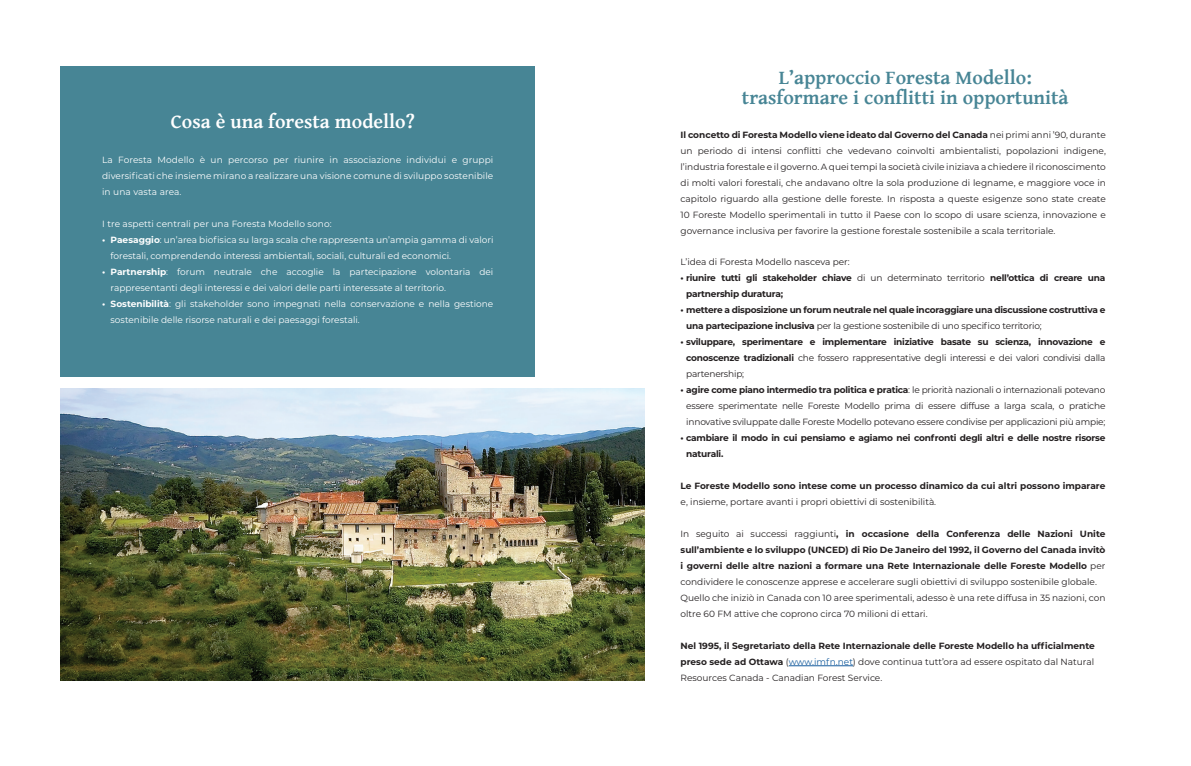
<style>
.page{position:relative;width:1191px;height:766px;background:#fff}
.page>*{position:absolute;margin:0;border:0;box-sizing:border-box;transform-origin:0 0}
.t1{font:700 20px "Gentium Basic";color:#478595}
.t2{font:700 20px "Gentium Basic";color:#fff}
.t3{font:9px/16px "Montserrat";color:#231f20;text-align:justify}
.t4{font:700 9px/16px "Montserrat";letter-spacing:-.025em;color:#231f20}
.t5{font:9px/16px "Montserrat";color:#fff}
.t6{font:700 9px/16px "Montserrat";color:#231f20}
.s1{font-weight:700}
.s2{font-weight:400}
.s3{color:#175d9e}
</style>
<div class="page">
<div style="left:61px;top:66px;width:474px;height:310px;background:#478595"></div>
<hr style="left:788px;top:665px;width:65px;height:1px;background:#175d9e">
<img style="left:61px;top:388px;width:583px;height:292px">
<p class="t2" style="left:171px;top:106px;width:246px">Cosa è una foresta modello?</p>
<p class="t5" style="left:102px;top:152px;width:393px;text-align:justify">La Foresta Modello è un percorso per riunire in associazione individui e gruppi diversificati che insieme mirano a realizzare una visione comune di sviluppo sostenibile in una vasta area.</p>
<p class="t5" style="left:102px;top:216px;width:231px">I tre aspetti centrali per una Foresta Modello sono:</p>
<p class="t5" style="left:111px;top:232px;width:384px;text-indent:-9px"><span class="s1">• Paesaggio</span>: un’area biofisica su larga scala che rappresenta un’ampia gamma di valori forestali, comprendendo interessi ambientali, sociali, culturali ed economici.</p>
<p class="t5" style="left:111px;top:264px;width:384px;text-indent:-9px"><span class="s1">• Partnership</span>: forum neutrale che accoglie la partecipazione volontaria dei rappresentanti degli interessi e dei valori delle parti interessate al territorio.</p>
<p class="t5" style="left:111px;top:296px;width:384px;text-indent:-9px"><span class="s1">• Sostenibilità</span>: gli stakeholder sono impegnati nella conservazione e nella gestione sostenibile delle risorse naturali e dei paesaggi forestali.</p>
<p class="t1" style="left:778px;top:62px;width:255px">L’approccio Foresta Modello:</p>
<p class="t1" style="left:742px;top:82px;width:328px">trasformare i conflitti in opportunità</p>
<p class="t3" style="left:680px;top:126px;width:427px"><span class="s1">Il concetto di Foresta Modello viene ideato dal Governo del Canada</span> nei primi anni ’90, durante un periodo di intensi conflitti che vedevano coinvolti ambientalisti, popolazioni indigene, l’industria forestale e il governo. A quei tempi la società civile iniziava a chiedere il riconoscimento di molti valori forestali, che andavano oltre la sola produzione di legname, e maggiore voce in capitolo riguardo alla gestione delle foreste. In risposta a queste esigenze sono state create 10 Foreste Modello sperimentali in tutto il Paese con lo scopo di usare scienza, innovazione e governance inclusiva per favorire la gestione forestale sostenibile a scala territoriale.</p>
<p class="t3" style="left:680px;top:253px;width:171px">L’idea di Foresta Modello nasceva per:</p>
<p class="t4" style="left:686px;top:269px;width:421px;text-indent:-6px">• riunire tutti gli stakeholder chiave <span class="s2">di un determinato territorio</span> nell’ottica di creare una partnership duratura;</p>
<p class="t4" style="left:686px;top:301px;width:421px;text-indent:-6px">• mettere a disposizione un forum neutrale nel quale incoraggiare una discussione costruttiva e una partecipazione inclusiva <span class="s2">per la gestione sostenibile di uno specifico territorio;</span></p>
<p class="t4" style="left:686px;top:333px;width:421px;text-align:justify;text-indent:-6px">• sviluppare, sperimentare e implementare iniziative basate su scienza, innovazione e conoscenze tradizionali <span class="s2">che fossero rappresentative degli interessi e dei valori condivisi dalla partenership;</span></p>
<p class="t3" style="left:686px;top:381px;width:421px;text-indent:-6px"><span class="s1">• agire come piano intermedio tra politica e pratica</span>: le priorità nazionali o internazionali potevano essere sperimentate nelle Foreste Modello prima di essere diffuse a larga scala, o pratiche innovative sviluppate dalle Foreste Modello potevano essere condivise per applicazioni più ampie;</p>
<p class="t4" style="left:686px;top:429px;width:421px;text-indent:-6px">• cambiare il modo in cui pensiamo e agiamo nei confronti degli altri e delle nostre risorse naturali.</p>
<p class="t6" style="left:680px;top:477px;width:426px">Le Foreste Modello sono intese come un processo dinamico da cui altri possono imparare <span class="s2">e, insieme, portare avanti i propri obiettivi di sostenibilità.</span></p>
<p class="t4" style="left:680px;top:525px;width:426px;text-align:justify"><span class="s2">In seguito ai successi raggiunti</span>, in occasione della Conferenza delle Nazioni Unite sull’ambiente e lo sviluppo (UNCED) di Rio De Janeiro del 1992, il Governo del Canada invitò i governi delle altre nazioni a formare una Rete Internazionale delle Foreste Modello <span class="s2">per condividere le conoscenze apprese e accelerare sugli obiettivi di sviluppo sostenibile globale.</span></p>
<p class="t3" style="left:680px;top:589px;width:426px">Quello che iniziò in Canada con 10 aree sperimentali, adesso è una rete diffusa in 35 nazioni, con oltre 60 FM attive che coprono circa 70 milioni di ettari.</p>
<p class="t6" style="left:680px;top:637px;width:416px">Nel 1995, il Segretariato della Rete Internazionale delle Foreste Modello ha ufficialmente</p>
<p class="t3" style="left:680px;top:653px;width:415px"><span class="s1">preso sede ad Ottawa</span> (<span class="s3">www.imfn.net</span>) dove continua tutt’ora ad essere ospitato dal Natural</p>
<p class="t3" style="left:680px;top:669px;width:203px">Resources Canada - Canadian Forest Service.</p>
</div>
